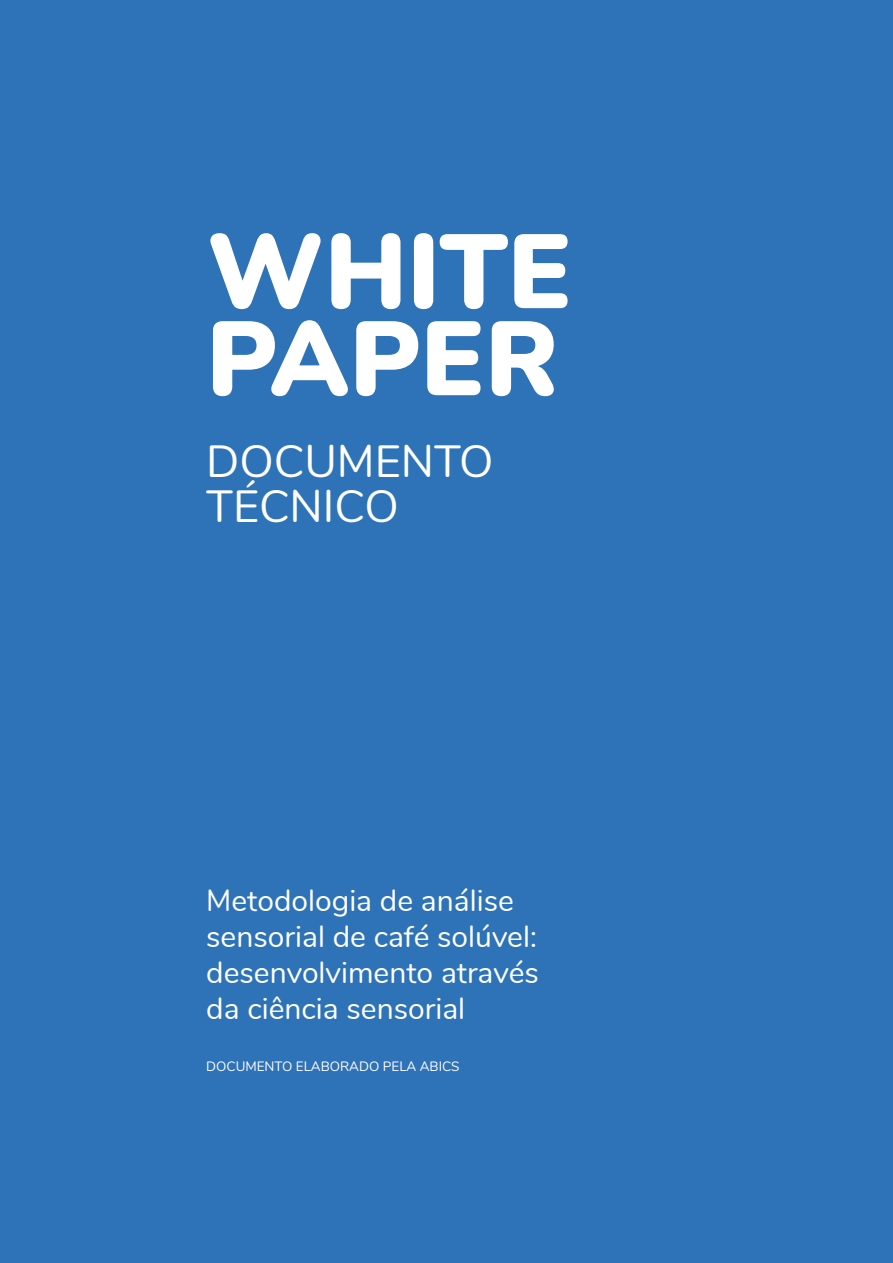
<style>
.page{position:relative;width:893px;height:1263px;background:#2e72b8}
.page>*{position:absolute;margin:0;border:0;box-sizing:border-box;transform-origin:0 0}
.t1{font:900 105px/87px "Nunito";color:#fff}
.t2{font:45px/45px "Nunito";color:#fff}
.t3{font:30px/36px "Nunito";color:#fff}
.t4{font:13.5px "Nunito";color:#fff}
</style>
<div class="page">
<h1 class="t1" style="left:206px;top:224px;width:367px">WHITE<br>PAPER</h1>
<h2 class="t2" style="left:206px;top:436px;width:289px">DOCUMENTO<br>TÉCNICO</h2>
<p class="t3" style="left:206px;top:881px;width:334px">Metodologia de análise sensorial de café solúvel: desenvolvimento através da ciência sensorial</p>
<p class="t4" style="left:206px;top:1057px;width:255px">DOCUMENTO ELABORADO PELA ABICS</p>
</div>
